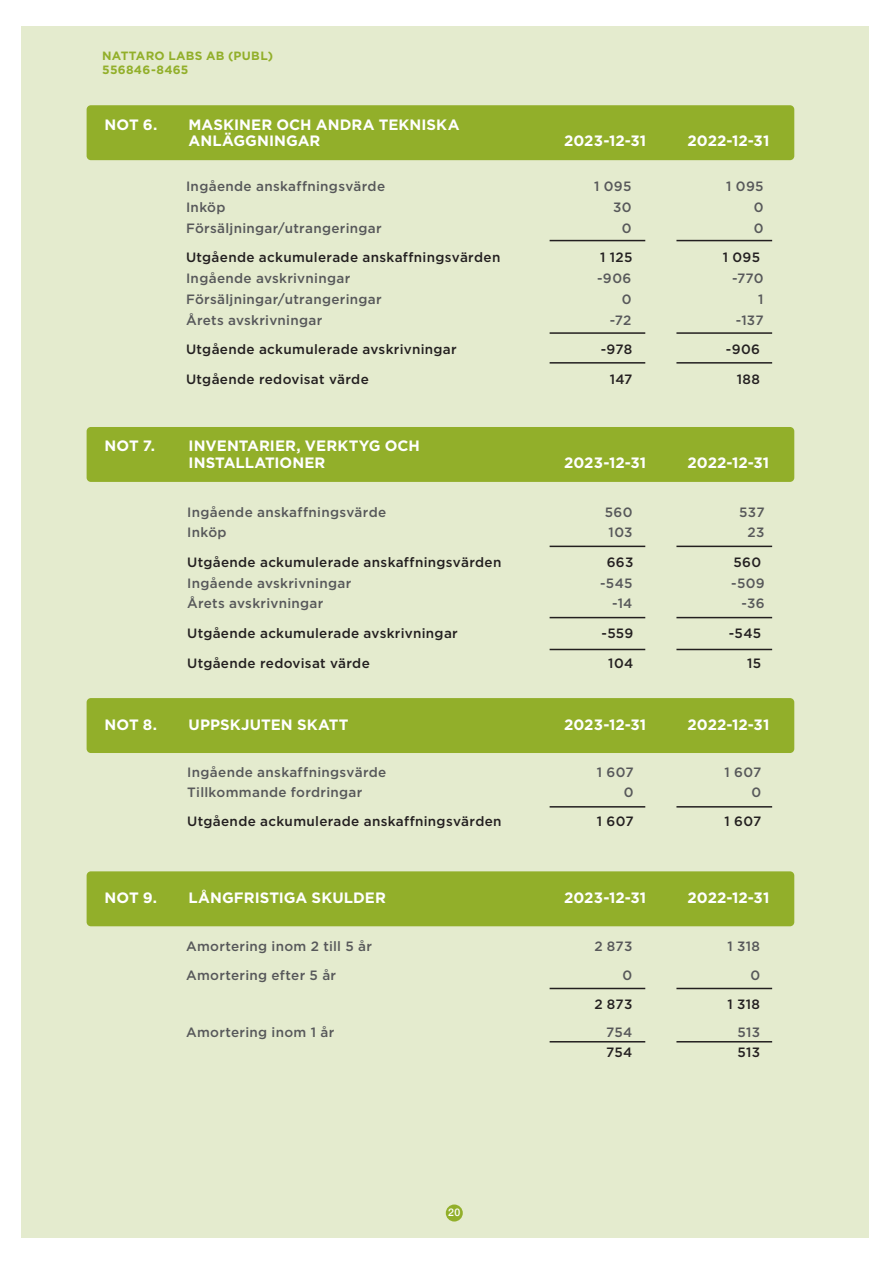
<style>
.page{position:relative;width:893px;height:1263px;background:#fff}
.page>*{position:absolute;margin:0;border:0;box-sizing:border-box;transform-origin:0 0}
.t1{font:700 15px/16.5px "Gotham";color:#fff}
.t2{font:500 13.5px "Gotham";letter-spacing:.025em;color:#57585a}
.t3{font:500 13.5px "Gotham";letter-spacing:.025em;color:#231f20}
.t4{font:700 12px/14.4px "Gotham";letter-spacing:.02em;color:#92af2a}
.t5{font:500 10.5px "Helvetica Neue";color:#fff}
</style>
<div class="page">
<div style="left:21px;top:26px;width:848px;height:1212px;background:#e4ebce"></div>
<div style="left:446px;top:1204px;width:17px;height:17px;background:#92af2a;border-radius:50%"></div>
<div style="left:87px;top:105px;width:707px;height:55px;background:#92af2a;border-radius:4px"></div>
<div style="left:87px;top:427px;width:707px;height:55px;background:#92af2a;border-radius:4px"></div>
<div style="left:87px;top:698px;width:707px;height:55px;background:#92af2a;border-radius:4px"></div>
<div style="left:87px;top:871px;width:707px;height:55px;background:#92af2a;border-radius:4px"></div>
<hr style="left:550px;top:240px;width:95px;height:1px;background:#231f20">
<hr style="left:550px;top:546px;width:95px;height:1px;background:#231f20">
<hr style="left:550px;top:332px;width:95px;height:2px;background:#231f20">
<hr style="left:550px;top:617px;width:95px;height:1px;background:#231f20">
<hr style="left:550px;top:806px;width:95px;height:1px;background:#231f20">
<hr style="left:550px;top:988px;width:95px;height:1px;background:#231f20">
<hr style="left:550px;top:1041px;width:95px;height:1px;background:#231f20">
<hr style="left:550px;top:362px;width:95px;height:2px;background:#231f20">
<hr style="left:550px;top:649px;width:95px;height:1px;background:#231f20">
<hr style="left:676px;top:240px;width:96px;height:1px;background:#231f20">
<hr style="left:676px;top:546px;width:96px;height:1px;background:#231f20">
<hr style="left:676px;top:332px;width:96px;height:2px;background:#231f20">
<hr style="left:676px;top:617px;width:96px;height:1px;background:#231f20">
<hr style="left:676px;top:806px;width:96px;height:1px;background:#231f20">
<hr style="left:676px;top:988px;width:96px;height:1px;background:#231f20">
<hr style="left:676px;top:1041px;width:96px;height:1px;background:#231f20">
<hr style="left:676px;top:362px;width:96px;height:2px;background:#231f20">
<hr style="left:676px;top:649px;width:96px;height:1px;background:#231f20">
<p class="t4" style="left:102px;top:48px;width:172px">NATTARO LABS AB (PUBL)<br>556846-8465</p>
<p class="t1" style="left:105px;top:116px;width:54px">NOT 6.</p>
<p class="t1" style="left:189px;top:116px;width:272px">MASKINER OCH ANDRA TEKNISKA<br>ANLÄGGNINGAR</p>
<p class="t1" style="left:564px;top:132px;width:84px">2023-12-31</p>
<p class="t1" style="left:688px;top:132px;width:83px">2022-12-31</p>
<p class="t2" style="left:186px;top:179px;width:201px">Ingående anskaffningsvärde</p>
<p class="t2" style="left:594px;top:179px;width:39px">1 095</p>
<p class="t2" style="left:726px;top:179px;width:39px">1 095</p>
<p class="t2" style="left:186px;top:200px;width:41px">Inköp</p>
<p class="t2" style="left:613px;top:200px;width:20px">30</p>
<p class="t2" style="left:754px;top:200px;width:11px">0</p>
<p class="t2" style="left:186px;top:220px;width:197px">Försäljningar/utrangeringar</p>
<p class="t2" style="left:622px;top:220px;width:11px">0</p>
<p class="t2" style="left:754px;top:220px;width:11px">0</p>
<p class="t3" style="left:186px;top:250px;width:316px">Utgående ackumulerade anskaffningsvärden</p>
<p class="t3" style="left:600px;top:250px;width:34px">1 125</p>
<p class="t3" style="left:723px;top:250px;width:39px">1 095</p>
<p class="t2" style="left:186px;top:271px;width:166px">Ingående avskrivningar</p>
<p class="t2" style="left:597px;top:271px;width:36px">-906</p>
<p class="t2" style="left:732px;top:271px;width:33px">-770</p>
<p class="t2" style="left:186px;top:291px;width:197px">Försäljningar/utrangeringar</p>
<p class="t2" style="left:622px;top:291px;width:11px">0</p>
<p class="t2" style="left:758px;top:291px;width:7px">1</p>
<p class="t2" style="left:186px;top:312px;width:138px">Årets avskrivningar</p>
<p class="t2" style="left:610px;top:312px;width:23px">-72</p>
<p class="t2" style="left:736px;top:312px;width:29px">-137</p>
<p class="t3" style="left:186px;top:342px;width:272px">Utgående ackumulerade avskrivningar</p>
<p class="t3" style="left:601px;top:342px;width:33px">-978</p>
<p class="t3" style="left:726px;top:342px;width:36px">-906</p>
<p class="t3" style="left:186px;top:371px;width:184px">Utgående redovisat värde</p>
<p class="t3" style="left:610px;top:371px;width:24px">147</p>
<p class="t3" style="left:737px;top:371px;width:25px">188</p>
<p class="t1" style="left:105px;top:437px;width:52px">NOT 7.</p>
<p class="t1" style="left:189px;top:437px;width:233px">INVENTARIER, VERKTYG OCH<br>INSTALLATIONER</p>
<p class="t1" style="left:564px;top:454px;width:84px">2023-12-31</p>
<p class="t1" style="left:688px;top:454px;width:83px">2022-12-31</p>
<p class="t2" style="left:187px;top:504px;width:201px">Ingående anskaffningsvärde</p>
<p class="t2" style="left:605px;top:504px;width:29px">560</p>
<p class="t2" style="left:739px;top:504px;width:27px">537</p>
<p class="t2" style="left:187px;top:525px;width:41px">Inköp</p>
<p class="t2" style="left:609px;top:525px;width:25px">103</p>
<p class="t2" style="left:748px;top:525px;width:19px">23</p>
<p class="t3" style="left:187px;top:554px;width:316px">Utgående ackumulerade anskaffningsvärden</p>
<p class="t3" style="left:607px;top:554px;width:28px">663</p>
<p class="t3" style="left:733px;top:554px;width:29px">560</p>
<p class="t2" style="left:187px;top:575px;width:166px">Ingående avskrivningar</p>
<p class="t2" style="left:600px;top:575px;width:34px">-545</p>
<p class="t2" style="left:731px;top:575px;width:35px">-509</p>
<p class="t2" style="left:187px;top:596px;width:138px">Årets avskrivningar</p>
<p class="t2" style="left:612px;top:596px;width:22px">-14</p>
<p class="t2" style="left:742px;top:596px;width:25px">-36</p>
<p class="t3" style="left:187px;top:625px;width:272px">Utgående ackumulerade avskrivningar</p>
<p class="t3" style="left:601px;top:625px;width:33px">-559</p>
<p class="t3" style="left:729px;top:625px;width:34px">-545</p>
<p class="t3" style="left:187px;top:655px;width:184px">Utgående redovisat värde</p>
<p class="t3" style="left:608px;top:655px;width:27px">104</p>
<p class="t3" style="left:747px;top:655px;width:16px">15</p>
<p class="t1" style="left:105px;top:716px;width:54px">NOT 8.</p>
<p class="t1" style="left:189px;top:716px;width:161px">UPPSKJUTEN SKATT</p>
<p class="t1" style="left:564px;top:716px;width:84px">2023-12-31</p>
<p class="t1" style="left:688px;top:716px;width:83px">2022-12-31</p>
<p class="t2" style="left:187px;top:764px;width:201px">Ingående anskaffningsvärde</p>
<p class="t2" style="left:597px;top:764px;width:38px">1 607</p>
<p class="t2" style="left:725px;top:764px;width:38px">1 607</p>
<p class="t2" style="left:187px;top:784px;width:177px">Tillkommande fordringar</p>
<p class="t2" style="left:624px;top:784px;width:11px">0</p>
<p class="t2" style="left:751px;top:784px;width:11px">0</p>
<p class="t3" style="left:187px;top:814px;width:316px">Utgående ackumulerade anskaffningsvärden</p>
<p class="t3" style="left:597px;top:814px;width:38px">1 607</p>
<p class="t3" style="left:725px;top:814px;width:38px">1 607</p>
<p class="t1" style="left:105px;top:889px;width:54px">NOT 9.</p>
<p class="t1" style="left:189px;top:889px;width:199px">LÅNGFRISTIGA SKULDER</p>
<p class="t1" style="left:564px;top:889px;width:84px">2023-12-31</p>
<p class="t1" style="left:688px;top:889px;width:83px">2022-12-31</p>
<p class="t2" style="left:186px;top:938px;width:188px">Amortering inom 2 till 5 år</p>
<p class="t2" style="left:594px;top:938px;width:40px">2 873</p>
<p class="t2" style="left:727px;top:938px;width:34px">1 318</p>
<p class="t2" style="left:186px;top:968px;width:152px">Amortering efter 5 år</p>
<p class="t2" style="left:623px;top:968px;width:11px">0</p>
<p class="t2" style="left:750px;top:968px;width:11px">0</p>
<p class="t3" style="left:594px;top:996px;width:40px">2 873</p>
<p class="t3" style="left:727px;top:996px;width:34px">1 318</p>
<p class="t2" style="left:186px;top:1024px;width:150px">Amortering inom 1 år</p>
<p class="t2" style="left:606px;top:1024px;width:28px">754</p>
<p class="t2" style="left:737px;top:1024px;width:24px">513</p>
<p class="t3" style="left:606px;top:1045px;width:28px">754</p>
<p class="t3" style="left:737px;top:1045px;width:24px">513</p>
<p class="t5" style="left:448px;top:1204px;width:13px">20</p>
</div>
